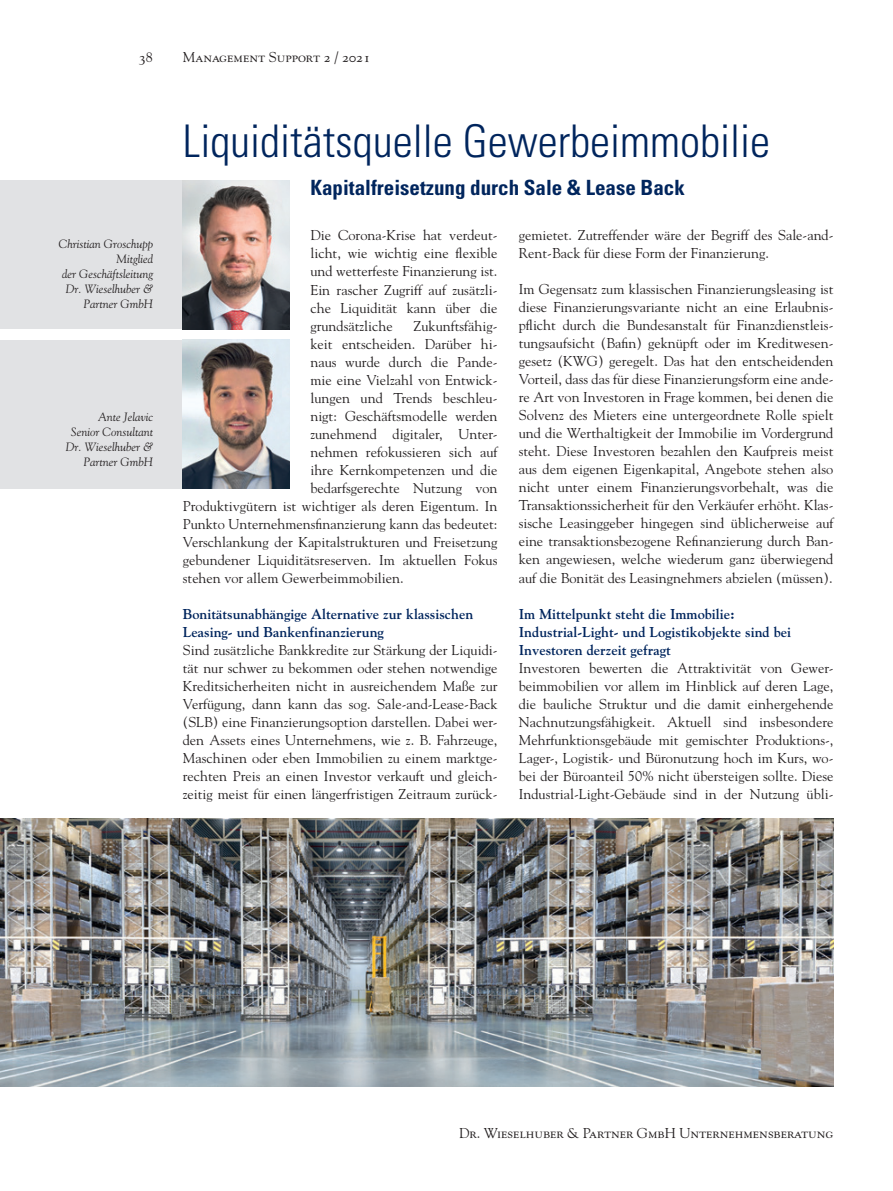
<style>
.page{position:relative;width:893px;height:1191px;background:#fff}
.page>*{position:absolute;margin:0;border:0;box-sizing:border-box;transform-origin:0 0}
.t1{font:300 condensed 45px "Univers";color:#00255d}
.t2{font:700 condensed 21px "Univers";color:#00255d}
.t3{font:14.25px/18px "Goudy";color:#231f20;text-align:justify}
.t4{font:700 14.25px/18px "Goudy";color:#00255d}
.t5{font:14.25px "Goudy SC";color:#231f20}
.t6{font:italic 12px/15px "Goudy";color:#231f20;text-align:right}
</style>
<div class="page">
<div style="left:0;top:180px;width:289px;height:149px;background:#e1e2e4"></div>
<div style="left:0;top:339px;width:289px;height:149px;background:#e1e2e4"></div>
<img style="left:183px;top:180px;width:106px;height:149px">
<img style="left:183px;top:339px;width:106px;height:149px">
<img style="left:0;top:819px;width:833px;height:267px">
<p class="t5" style="left:139px;top:49px;width:16px">38</p>
<p class="t5" style="left:183px;top:49px;width:189px">Management Support 2 / 2021</p>
<p class="t6" style="left:59px;top:236px;width:96px">Christian Groschupp<br>Mitglied<br>der Geschäftsleitung<br>Dr. Wieselhuber &amp;<br>Partner GmbH</p>
<p class="t6" style="left:66px;top:409px;width:89px">Ante Jelavic<br>Senior Consultant<br>Dr. Wieselhuber &amp;<br>Partner GmbH</p>
<h1 class="t1" style="left:183px;top:114px;width:589px">Liquiditätsquelle Gewerbeimmobilie</h1>
<h2 class="t2" style="left:310px;top:175px;width:376px">Kapitalfreisetzung durch Sale &amp; Lease Back</h2>
<p class="t3" style="left:310px;top:226px;width:189px">Die Corona-Krise hat verdeut&shy;licht, wie wichtig eine flexible und wetterfeste Finanzierung ist.<br>Ein rascher Zugriff auf zusätzli&shy;che Liquidität kann über die grundsätzliche</p>
<p class="t3" style="left:519px;top:226px;width:316px">gemietet. Zutreffender wäre der Begriff des Sale-and-<br>Rent-Back für diese Form der Finanzierung.</p>
<p class="t3" style="left:519px;top:280px;width:316px">Im Gegensatz zum klassischen Finanzierungsleasing ist diese Finanzierungsvariante nicht an eine Erlaubnis&shy;pflicht durch die Bundesanstalt für Finanzdienstleis&shy;tungsaufsicht (Bafin) geknüpft oder im Kreditwesen&shy;gesetz (KWG) geregelt. Das hat den entscheidenden Vorteil, dass das für diese Finanzierungsform eine ande&shy;re Art von Investoren in Frage kommen, bei denen die Solvenz des Mieters eine untergeordnete Rolle spielt und die Werthaltigkeit der Immobilie im Vordergrund steht. Diese Investoren bezahlen den Kaufpreis meist aus dem eigenen Eigenkapital, Angebote stehen also nicht unter einem Finanzierungsvorbehalt, was die Transaktionssicherheit für den Verkäufer erhöht. Klas&shy;sische Leasinggeber hingegen sind üblicherweise auf eine transaktionsbezogene Refinanzierung durch Ban&shy;ken angewiesen, welche wiederum ganz überwiegend auf die Bonität des Leasingnehmers abzielen (müssen).</p>
<p class="t4" style="left:519px;top:604px;width:274px">Im Mittelpunkt steht die Immobilie:<br>Industrial-Light- und Logistikobjekte sind bei<br>Investoren derzeit gefragt</p>
<p class="t3" style="left:519px;top:658px;width:316px">Investoren bewerten die Attraktivität von Gewer&shy;beimmobilien vor allem im Hinblick auf deren Lage, die bauliche Struktur und die damit einhergehende Nachnutzungsfähigkeit. Aktuell sind insbesondere Mehrfunktionsgebäude mit gemischter Produktions-, Lager-, Logistik- und Büronutzung hoch im Kurs, wo&shy;bei der Büroanteil 50% nicht übersteigen sollte. Diese Industrial-Light-Gebäude sind in der Nutzung übli-</p>
<p class="t3" style="left:414px;top:316px;width:85px">Zukunftsfähig-</p>
<p class="t3" style="left:310px;top:334px;width:189px">keit entscheiden. Darüber hi-</p>
<p class="t3" style="left:310px;top:352px;width:189px">naus wurde durch die Pande-</p>
<p class="t3" style="left:310px;top:370px;width:189px">mie eine Vielzahl von Entwick-</p>
<p class="t3" style="left:310px;top:388px;width:189px">lungen und Trends beschleu-</p>
<p class="t3" style="left:310px;top:406px;width:189px">nigt: Geschäftsmodelle werden</p>
<p class="t3" style="left:310px;top:424px;width:189px">zunehmend digitaler, Unter-</p>
<p class="t3" style="left:310px;top:442px;width:189px">nehmen refokussieren sich auf</p>
<p class="t3" style="left:310px;top:460px;width:189px">ihre Kernkompetenzen und die</p>
<p class="t3" style="left:310px;top:478px;width:189px">bedarfsgerechte Nutzung von</p>
<p class="t3" style="left:183px;top:496px;width:316px">Produktivgütern ist wichtiger als deren Eigentum. In</p>
<p class="t3" style="left:183px;top:514px;width:316px">Punkto Unternehmensfinanzierung kann das bedeutet:</p>
<p class="t3" style="left:183px;top:532px;width:316px">Verschlankung der Kapitalstrukturen und Freisetzung</p>
<p class="t3" style="left:183px;top:550px;width:316px">gebundener Liquiditätsreserven. Im aktuellen Fokus</p>
<p class="t3" style="left:183px;top:568px;width:222px">stehen vor allem Gewerbeimmobilien.</p>
<p class="t4" style="left:183px;top:604px;width:292px">Bonitätsunabhängige Alternative zur klassischen<br>Leasing- und Bankenfinanzierung</p>
<p class="t3" style="left:183px;top:640px;width:316px">Sind zusätzliche Bankkredite zur Stärkung der Liquidi&shy;tät nur schwer zu bekommen oder stehen notwendige Kreditsicherheiten nicht in ausreichendem Maße zur Verfügung, dann kann das sog. Sale-and-Lease-Back (SLB) eine Finanzierungsoption darstellen. Dabei wer&shy;den Assets eines Unternehmens, wie z. B. Fahrzeuge, Maschinen oder eben Immobilien zu einem marktge&shy;rechten Preis an einen Investor verkauft und gleich&shy;zeitig meist für einen längerfristigen Zeitraum zurück-</p>
<p class="t5" style="left:459px;top:1125px;width:376px">Dr. Wieselhuber &amp; Partner GmbH Unternehmensberatung</p>
</div>
